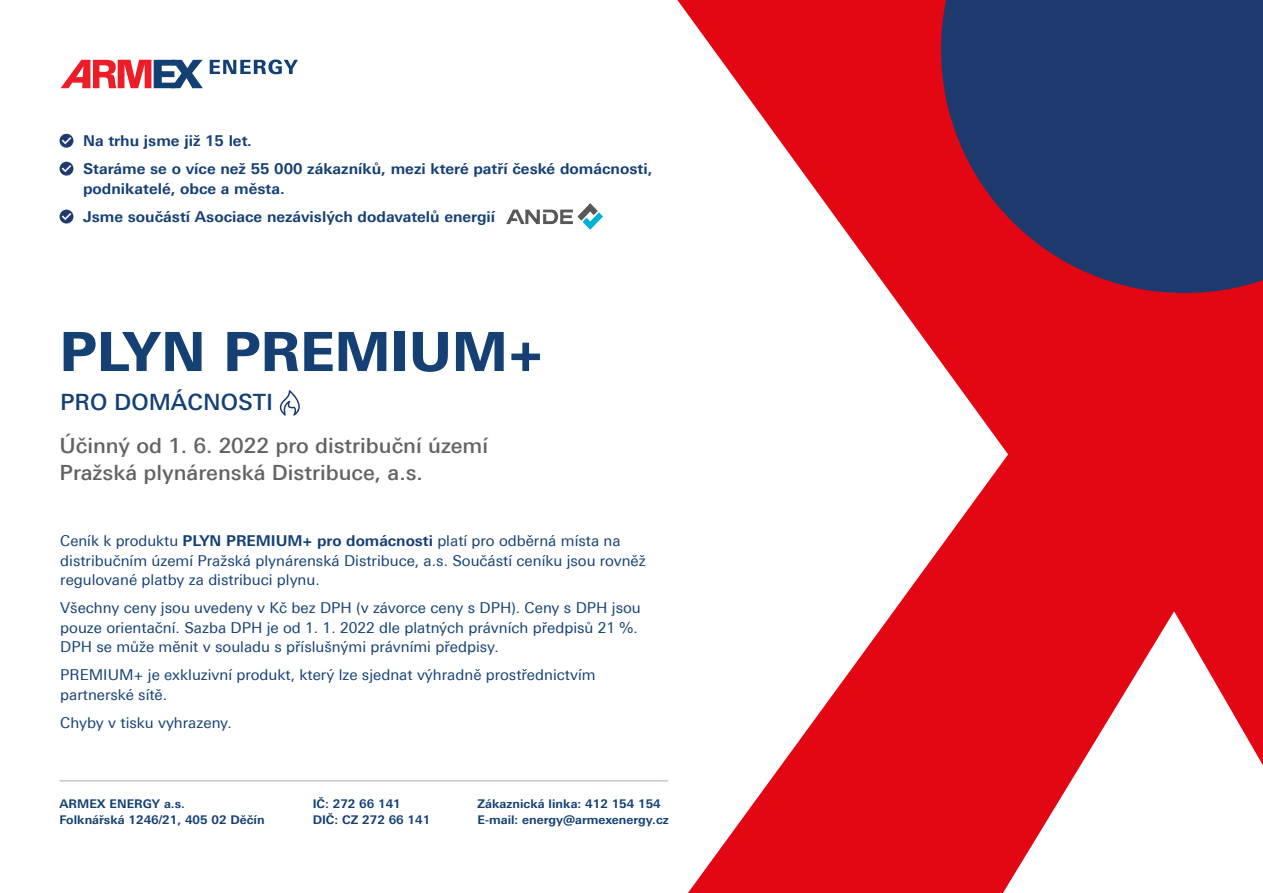
<style>
.page{position:relative;width:1263px;height:893px;background:#fff}
.page>*{position:absolute;margin:0;border:0;box-sizing:border-box;transform-origin:0 0}
.t1{font:800 54px "Univers Next Pro";color:#144074}
.t2{font:500 22.5px "Univers Next Pro";color:#144074}
.t3{font:500 21px/27px "Univers Next Pro";color:#636366}
.t4{font:15px/19.5px "Univers Next Pro";color:#144074}
.t5{font:700 15px/19.5px "Univers Next Pro";color:#144074}
.t6{font:700 12px "Univers Next Pro";color:#144074}
.s1{font-weight:700}
</style>
<div class="page">
<svg style="left:280px;top:390px;width:20px;height:26px"></svg>
<svg style="left:677px;top:0;width:586px;height:893px;fill:#e30613"></svg>
<svg style="left:941px;top:0;width:322px;height:293px;background:#402f5d"></svg>
<hr style="left:60px;top:780px;width:608px;height:2px;background:#c4c5d6">
<svg style="left:210px;top:60px;width:88px;height:14px"></svg>
<svg style="left:61px;top:60px;width:142px;height:28px"></svg>
<img style="left:506px;top:204px;width:97px;height:25px">
<div style="left:60px;top:134px;width:13px;height:14px;background:#1e396d;border-radius:50%"></div>
<svg style="left:62px;top:137px;width:9px;height:7px"></svg>
<div style="left:60px;top:162px;width:13px;height:14px;background:#1e396d;border-radius:50%"></div>
<svg style="left:62px;top:165px;width:9px;height:7px"></svg>
<div style="left:60px;top:210px;width:13px;height:14px;background:#1e396d;border-radius:50%"></div>
<svg style="left:62px;top:213px;width:9px;height:7px"></svg>
<p class="t5" style="left:83px;top:131px;width:170px">Na trhu jsme již 15 let.</p>
<p class="t5" style="left:83px;top:159px;width:571px">Staráme se o více než 55 000 zákazníků, mezi které patří české domácnosti, podnikatelé, obce a města.</p>
<p class="t5" style="left:83px;top:207px;width:414px">Jsme součástí Asociace nezávislých dodavatelů energií</p>
<h1 class="t1" style="left:60px;top:319px;width:486px">PLYN PREMIUM+</h1>
<h2 class="t2" style="left:60px;top:389px;width:215px">PRO DOMÁCNOSTI</h2>
<p class="t3" style="left:60px;top:431px;width:430px">Účinný od 1. 6. 2022 pro distribuční území<br>Pražská plynárenská Distribuce, a.s.</p>
<p class="t4" style="left:60px;top:531px;width:587px">Ceník k produktu <span class="s1">PLYN PREMIUM+ pro domácnosti</span> platí pro odběrná místa na distribučním území Pražská plynárenská Distribuce, a.s. Součástí ceníku jsou rovněž regulované platby za distribuci plynu.</p>
<p class="t4" style="left:60px;top:598px;width:582px">Všechny ceny jsou uvedeny v Kč bez DPH (v závorce ceny s DPH). Ceny s DPH jsou pouze orientační. Sazba DPH je od 1. 1. 2022 dle platných právních předpisů 21 %.<br>DPH se může měnit v souladu s příslušnými právními předpisy.</p>
<p class="t4" style="left:60px;top:665px;width:537px">PREMIUM+ je exkluzivní produkt, který lze sjednat výhradně prostřednictvím partnerské sítě.</p>
<p class="t4" style="left:60px;top:713px;width:173px">Chyby v tisku vyhrazeny.</p>
<p class="t6" style="left:60px;top:796px;width:127px">ARMEX ENERGY a.s.</p>
<p class="t6" style="left:60px;top:813px;width:207px">Folknářská 1246/21, 405 02 Děčín</p>
<p class="t6" style="left:313px;top:796px;width:90px">IČ: 272 66 141</p>
<p class="t6" style="left:313px;top:813px;width:119px">DIČ: CZ 272 66 141</p>
<p class="t6" style="left:478px;top:796px;width:185px">Zákaznická linka: 412 154 154</p>
<p class="t6" style="left:478px;top:813px;width:193px">E-mail: energy@armexenergy.cz</p>
</div>
